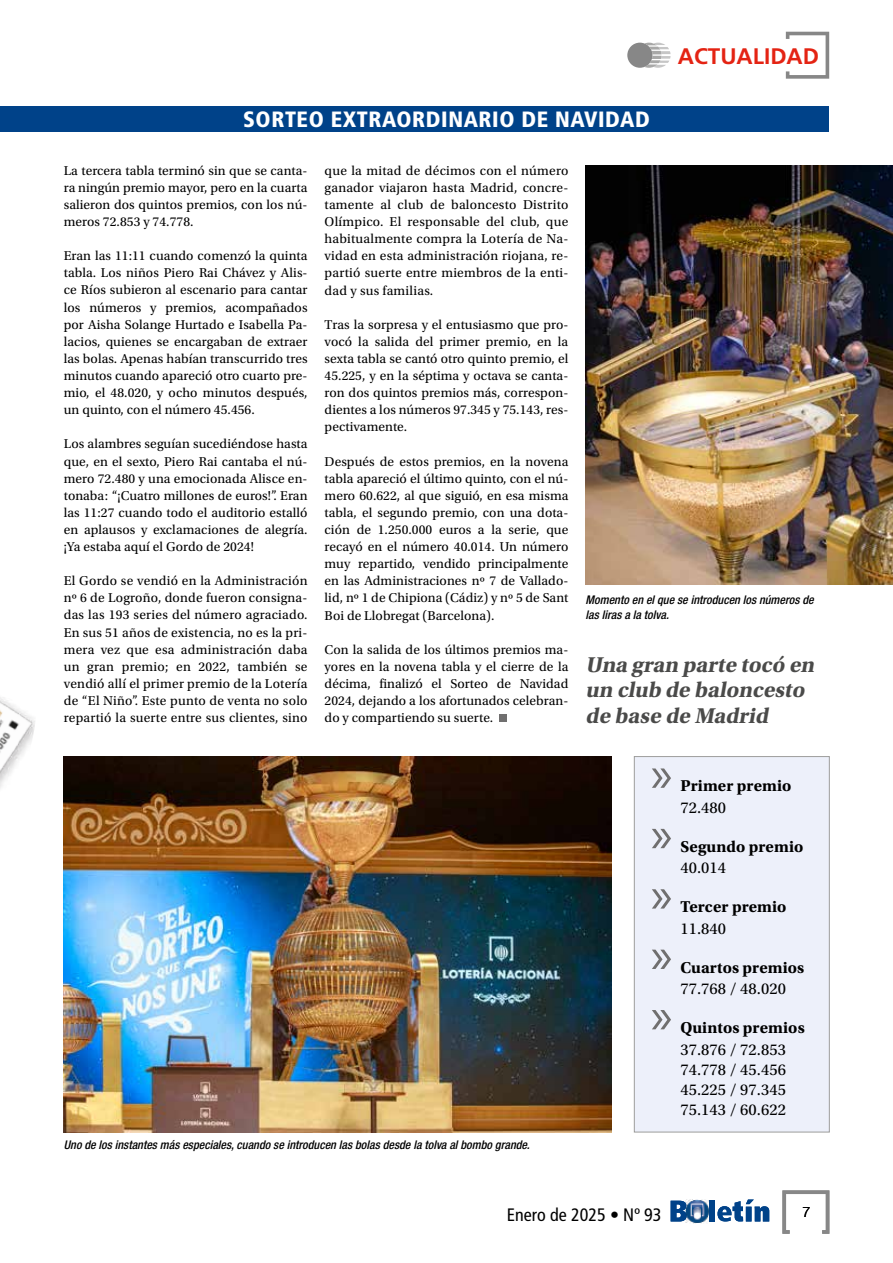
<style>
.page{position:relative;width:893px;height:1263px;background:#fff}
.page>*{position:absolute;margin:0;border:0;box-sizing:border-box;transform-origin:0 0}
.t1{font:52.5px "Myriad Pro";color:#706f6f}
.t2{font:italic 700 22.5px/25.5px "Utopia Std";color:#4a4a49}
.t3{font:700 22.5px "Frutiger LT Std";color:#e42313}
.t4{font:900 condensed 22.2px "Frutiger LT Std";letter-spacing:.025em;color:#fff}
.t5{font:condensed 18px "Frutiger LT Std";color:#000}
.t6{font:16.5px/20.1px "Utopia Std";letter-spacing:.005em;color:#000;text-align:justify}
.t7{font:700 16.5px "Utopia Std";letter-spacing:.005em;color:#000}
.t8{font:300 14.25px "Helvetica Neue LT Std";color:#000}
.t9{font:13.5px/17.1px "Utopia Std";letter-spacing:.005em;color:#000;text-align:justify}
.t10{font:italic 500 condensed 12px/14.4px "Helvetica Neue LT Std";color:#000}
</style>
<div class="page">
<img style="left:686px;top:1199px;width:23px;height:24px">
<div style="left:0;top:106px;width:89px;height:26px;background:#004289"></div>
<div style="left:634px;top:756px;width:196px;height:376px;background:#edf0fa;border:1px solid #9d9d9c"></div>
<svg style="left:782px;top:1190px;width:47px;height:44px"></svg>
<svg style="left:671px;top:1201px;width:16px;height:20px"></svg>
<div style="left:709px;top:1200px;width:6px;height:21px;background:#004289"></div>
<svg style="left:717px;top:1199px;width:52px;height:22px"></svg>
<svg style="left:786px;top:32px;width:43px;height:47px"></svg>
<svg style="left:644px;top:43px;width:26px;height:25px"></svg>
<div style="left:627px;top:43px;width:25px;height:25px;background:#878787;border-radius:50%"></div>
<div style="left:499px;top:714px;width:7px;height:8px;background:#706f6f"></div>
<img style="left:0;top:697px;width:64px;height:237px">
<img style="left:585px;top:165px;width:308px;height:419px">
<img style="left:64px;top:756px;width:547px;height:376px">
<div style="left:64px;top:106px;width:765px;height:26px;background:#004289"></div>
<h3 class="t4" style="left:243px;top:106px;width:408px">SORTEO EXTRAORDINARIO DE NAVIDAD</h3>
<h2 class="t3" style="left:678px;top:43px;width:143px">ACTUALIDAD</h2>
<p class="t9" style="left:64px;top:162px;width:245px">La tercera tabla terminó sin que se canta&shy;ra ningún premio mayor, pero en la cuarta salieron dos quintos premios, con los nú&shy;meros 72.853 y 74.778.</p>
<p class="t9" style="left:64px;top:248px;width:245px">Eran las 11:11 cuando comenzó la quinta tabla. Los niños Piero Rai Chávez y Alis&shy;ce Ríos subieron al escenario para cantar los números y premios, acompañados por Aisha Solange Hurtado e Isabella Pa&shy;lacios, quienes se encargaban de extraer las bolas. Apenas habían transcurrido tres minutos cuando apareció otro cuarto pre&shy;mio, el 48.020, y ocho minutos después, un quinto, con el número 45.456.</p>
<p class="t9" style="left:64px;top:436px;width:245px">Los alambres seguían sucediéndose hasta que, en el sexto, Piero Rai cantaba el nú&shy;mero 72.480 y una emocionada Alisce en&shy;tonaba: “¡Cuatro millones de euros!”. Eran las 11:27 cuando todo el auditorio estalló en aplausos y exclamaciones de alegría. ¡Ya estaba aquí el Gordo de 2024!</p>
<p class="t9" style="left:64px;top:572px;width:245px">El Gordo se vendió en la Administración nº 6 de Logroño, donde fueron consigna&shy;das las 193 series del número agraciado.<br>En sus 51 años de existencia, no es la pri&shy;mera vez que esa administración daba un gran premio; en 2022, también se vendió allí el primer premio de la Lotería de “El Niño”. Este punto de venta no solo repartió la suerte entre sus clientes, sino</p>
<p class="t9" style="left:325px;top:162px;width:245px">que la mitad de décimos con el número ganador viajaron hasta Madrid, concre&shy;tamente al club de baloncesto Distrito Olímpico. El responsable del club, que habitualmente compra la Lotería de Na&shy;vidad en esta administración riojana, re&shy;partió suerte entre miembros de la enti&shy;dad y sus familias.</p>
<p class="t9" style="left:325px;top:316px;width:245px">Tras la sorpresa y el entusiasmo que pro&shy;vocó la salida del primer premio, en la sexta tabla se cantó otro quinto premio, el 45.225, y en la séptima y octava se canta&shy;ron dos quintos premios más, correspon&shy;dientes a los números 97.345 y 75.143, res&shy;pectivamente.</p>
<p class="t9" style="left:325px;top:453px;width:245px">Después de estos premios, en la novena tabla apareció el último quinto, con el nú&shy;mero 60.622, al que siguió, en esa misma tabla, el segundo premio, con una dota&shy;ción de 1.250.000 euros a la serie, que recayó en el número 40.014. Un número muy repartido, vendido principalmente en las Administraciones nº 7 de Vallado&shy;lid, nº 1 de Chipiona (Cádiz) y nº 5 de Sant Boi de Llobregat (Barcelona).</p>
<p class="t9" style="left:325px;top:641px;width:245px">Con la salida de los últimos premios ma&shy;yores en la novena tabla y el cierre de la décima, finalizó el Sorteo de Navidad 2024, dejando a los afortunados celebran&shy;do y compartiendo su suerte.</p>
<p class="t10" style="left:64px;top:1137px;width:467px">Uno de los instantes más especiales, cuando se introducen las bolas desde la tolva al bombo grande.</p>
<p class="t10" style="left:586px;top:593px;width:230px">Momento en el que se introducen los números de las liras a la tolva.</p>
<h2 class="t2" style="left:586px;top:652px;width:235px">Una gran parte tocó en un club de baloncesto de base de Madrid</h2>
<h1 class="t1" style="left:651px;top:741px;width:23px">»</h1>
<p class="t7" style="left:680px;top:776px;width:113px">Primer premio</p>
<p class="t6" style="left:680px;top:798px;width:47px">72.480</p>
<h1 class="t1" style="left:651px;top:802px;width:23px">»</h1>
<p class="t7" style="left:680px;top:837px;width:124px">Segundo premio</p>
<p class="t6" style="left:680px;top:858px;width:47px">40.014</p>
<h1 class="t1" style="left:651px;top:862px;width:23px">»</h1>
<p class="t7" style="left:680px;top:897px;width:108px">Tercer premio</p>
<p class="t6" style="left:680px;top:919px;width:47px">11.840</p>
<h1 class="t1" style="left:651px;top:922px;width:23px">»</h1>
<p class="t7" style="left:680px;top:957px;width:125px">Cuartos premios</p>
<p class="t6" style="left:680px;top:979px;width:107px">77.768 / 48.020</p>
<h1 class="t1" style="left:651px;top:983px;width:23px">»</h1>
<p class="t7" style="left:680px;top:1018px;width:126px">Quintos premios</p>
<p class="t6" style="left:680px;top:1039px;width:107px">37.876 / 72.853<br>74.778 / 45.456<br>45.225 / 97.345<br>75.143 / 60.622</p>
<h3 class="t5" style="left:507px;top:1204px;width:156px">Enero de 2025 • Nº 93</h3>
<p class="t8" style="left:802px;top:1203px;width:9px">7</p>
</div>
